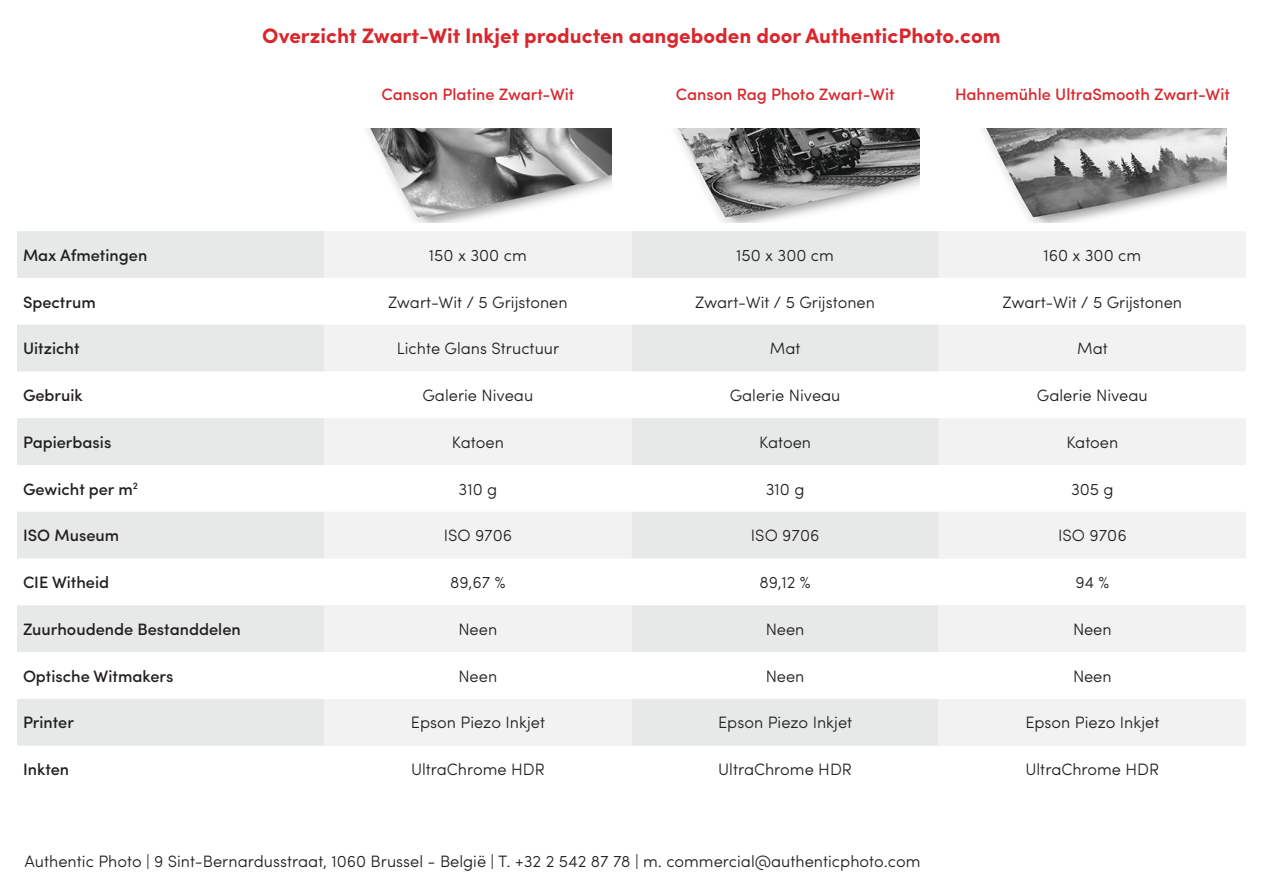
<style>
.page{position:relative;width:1263px;height:893px;background:#fff}
.page>*{position:absolute;margin:0;border:0;box-sizing:border-box;transform-origin:0 0}
.t1{font:700 21px "Sofia Pro";color:#d8282e}
.t2{font:300 16.5px "Sofia Pro";color:#231f20}
.t3{font:500 16.5px "Sofia Pro";color:#231f20}
.t4{font:500 16.5px "Sofia Pro";color:#d8282e}
</style>
<div class="page">
<svg style="left:17px;top:231px;width:307px;height:327px;fill:#e7e8e8"></svg>
<svg style="left:324px;top:231px;width:922px;height:327px"></svg>
<div style="left:17px;top:605px;width:922px;height:47px;background:#e7e8e8"></div>
<div style="left:324px;top:605px;width:307px;height:47px;background:#f2f2f3"></div>
<div style="left:939px;top:605px;width:307px;height:47px;background:#f2f2f3"></div>
<div style="left:17px;top:699px;width:922px;height:47px;background:#e7e8e8"></div>
<div style="left:324px;top:699px;width:307px;height:47px;background:#f2f2f3"></div>
<div style="left:939px;top:699px;width:307px;height:47px;background:#f2f2f3"></div>
<img style="left:367px;top:129px;width:244px;height:93px">
<img style="left:674px;top:129px;width:245px;height:93px">
<img style="left:982px;top:129px;width:245px;height:93px">
<p class="t1" style="left:262px;top:20px;width:740px">Overzicht Zwart-Wit Inkjet producten aangeboden door AuthenticPhoto.com</p>
<p class="t4" style="left:381px;top:82px;width:194px">Canson Platine Zwart-Wit</p>
<p class="t4" style="left:676px;top:82px;width:220px">Canson Rag Photo Zwart-Wit</p>
<p class="t4" style="left:955px;top:82px;width:276px">Hahnemühle UltraSmooth Zwart-Wit</p>
<p class="t3" style="left:23px;top:243px;width:126px">Max Afmetingen</p>
<p class="t2" style="left:429px;top:243px;width:99px">150 x 300 cm</p>
<p class="t2" style="left:736px;top:243px;width:99px">150 x 300 cm</p>
<p class="t2" style="left:1043px;top:243px;width:99px">160 x 300 cm</p>
<p class="t3" style="left:23px;top:289px;width:74px">Spectrum</p>
<p class="t2" style="left:388px;top:290px;width:181px">Zwart-Wit / 5 Grijstonen</p>
<p class="t2" style="left:695px;top:290px;width:181px">Zwart-Wit / 5 Grijstonen</p>
<p class="t2" style="left:1002px;top:290px;width:181px">Zwart-Wit / 5 Grijstonen</p>
<p class="t3" style="left:23px;top:336px;width:58px">Uitzicht</p>
<p class="t2" style="left:397px;top:336px;width:164px">Lichte Glans Structuur</p>
<p class="t2" style="left:770px;top:336px;width:32px">Mat</p>
<p class="t2" style="left:1077px;top:336px;width:32px">Mat</p>
<p class="t3" style="left:23px;top:383px;width:61px">Gebruik</p>
<p class="t2" style="left:422px;top:383px;width:112px">Galerie Niveau</p>
<p class="t2" style="left:730px;top:383px;width:112px">Galerie Niveau</p>
<p class="t2" style="left:1037px;top:383px;width:112px">Galerie Niveau</p>
<p class="t3" style="left:23px;top:430px;width:90px">Papierbasis</p>
<p class="t2" style="left:452px;top:430px;width:54px">Katoen</p>
<p class="t2" style="left:759px;top:430px;width:54px">Katoen</p>
<p class="t2" style="left:1066px;top:430px;width:54px">Katoen</p>
<p class="t3" style="left:23px;top:476px;width:116px">Gewicht per m<sup>2</sup></p>
<p class="t2" style="left:458px;top:477px;width:40px">310 g</p>
<p class="t2" style="left:766px;top:477px;width:40px">310 g</p>
<p class="t2" style="left:1071px;top:477px;width:44px">305 g</p>
<p class="t3" style="left:23px;top:523px;width:98px">ISO Museum</p>
<p class="t2" style="left:444px;top:523px;width:70px">ISO 9706</p>
<p class="t2" style="left:751px;top:523px;width:70px">ISO 9706</p>
<p class="t2" style="left:1058px;top:523px;width:70px">ISO 9706</p>
<p class="t3" style="left:23px;top:570px;width:88px">CIE Witheid</p>
<p class="t2" style="left:450px;top:570px;width:57px">89,67 %</p>
<p class="t2" style="left:759px;top:570px;width:53px">89,12 %</p>
<p class="t2" style="left:1075px;top:570px;width:36px">94 %</p>
<p class="t3" style="left:23px;top:617px;width:219px">Zuurhoudende Bestanddelen</p>
<p class="t2" style="left:458px;top:617px;width:40px">Neen</p>
<p class="t2" style="left:766px;top:617px;width:40px">Neen</p>
<p class="t2" style="left:1073px;top:617px;width:40px">Neen</p>
<p class="t3" style="left:23px;top:664px;width:152px">Optische Witmakers</p>
<p class="t2" style="left:458px;top:664px;width:40px">Neen</p>
<p class="t2" style="left:766px;top:664px;width:40px">Neen</p>
<p class="t2" style="left:1073px;top:664px;width:40px">Neen</p>
<p class="t3" style="left:23px;top:710px;width:52px">Printer</p>
<p class="t2" style="left:411px;top:711px;width:136px">Epson Piezo Inkjet</p>
<p class="t2" style="left:718px;top:711px;width:136px">Epson Piezo Inkjet</p>
<p class="t2" style="left:1025px;top:711px;width:136px">Epson Piezo Inkjet</p>
<p class="t3" style="left:23px;top:757px;width:48px">Inkten</p>
<p class="t2" style="left:411px;top:757px;width:135px">UltraChrome HDR</p>
<p class="t2" style="left:718px;top:757px;width:135px">UltraChrome HDR</p>
<p class="t2" style="left:1025px;top:757px;width:135px">UltraChrome HDR</p>
<p class="t2" style="left:25px;top:849px;width:897px">Authentic Photo | 9 Sint-Bernardusstraat, 1060 Brussel - België | T. +32 2 542 87 78 | m. commercial@authenticphoto.com</p>
</div>
